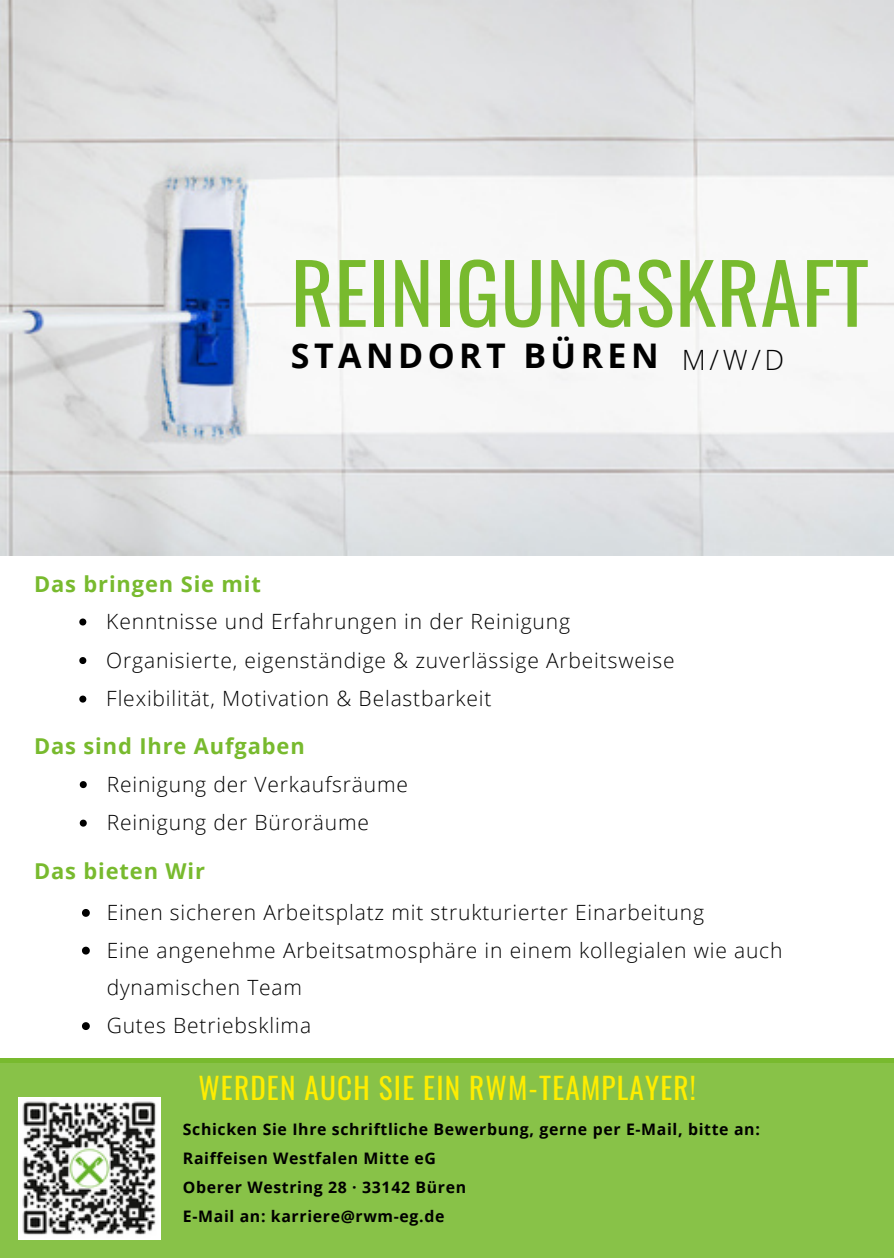
<style>
.page{position:relative;width:894px;height:1258px;background:#fff}
.page>*{position:absolute;margin:0;border:0;box-sizing:border-box;transform-origin:0 0}
.t1{font:82.5px "Oswald";letter-spacing:.01em;color:#78ba2e}
.t2{font:700 33.9px "Open Sans";letter-spacing:.13em;color:#000}
.t3{font:29.4px "Oswald";letter-spacing:.04em;color:#feed01}
.t4{font:700 21.9px "Open Sans";letter-spacing:.04em;color:#78ba2e}
.t5{font:300 21px/38.4px "Open Sans";letter-spacing:.04em;color:#000}
.t6{font:700 15.9px/29.1px "Open Sans";letter-spacing:.04em;color:#000}
.s1{font-weight:300;font-size:27.9px}
</style>
<div class="page">
<div style="left:0;top:1058px;width:893px;height:200px;background:#78ba2e"></div>
<svg style="left:79px;top:618px;width:7px;height:7px"></svg>
<svg style="left:79px;top:657px;width:7px;height:7px"></svg>
<svg style="left:79px;top:695px;width:7px;height:7px"></svg>
<div style="left:0;top:1063px;width:892px;height:195px;background:#88c248"></div>
<img style="left:18px;top:1097px;width:142px;height:142px">
<img style="left:0;top:0;width:893px;height:556px">
<svg style="left:82px;top:909px;width:8px;height:8px"></svg>
<svg style="left:82px;top:947px;width:8px;height:7px"></svg>
<svg style="left:82px;top:1022px;width:8px;height:8px"></svg>
<svg style="left:80px;top:781px;width:7px;height:7px"></svg>
<svg style="left:80px;top:819px;width:7px;height:7px"></svg>
<h1 class="t1" style="left:291px;top:228px;width:579px">REINIGUNGSKRAFT</h1>
<h2 class="t2" style="left:291px;top:332px;width:494px">STANDORT BÜREN <span class="s1">M/W/D</span></h2>
<p class="t4" style="left:34px;top:568px;width:228px">Das bringen Sie mit</p>
<p class="t5" style="left:106px;top:602px;width:569px">Kenntnisse und Erfahrungen in der Reinigung<br>Organisierte, eigenständige &amp; zuverlässige Arbeitsweise<br>Flexibilität, Motivation &amp; Belastbarkeit</p>
<p class="t4" style="left:34px;top:731px;width:272px">Das sind Ihre Aufgaben</p>
<p class="t5" style="left:107px;top:764px;width:303px">Reinigung der Verkaufsräume<br>Reinigung der Büroräume</p>
<p class="t4" style="left:34px;top:855px;width:172px">Das bieten Wir</p>
<p class="t5" style="left:107px;top:893px;width:677px">Einen sicheren Arbeitsplatz mit strukturierter Einarbeitung<br>Eine angenehme Arbeitsatmosphäre in einem kollegialen wie auch dynamischen Team<br>Gutes Betriebsklima</p>
<h3 class="t3" style="left:198px;top:1065px;width:499px">WERDEN AUCH SIE EIN RWM-TEAMPLAYER!</h3>
<p class="t6" style="left:183px;top:1114px;width:578px">Schicken Sie Ihre schriftliche Bewerbung, gerne per E-Mail, bitte an:<br>Raiffeisen Westfalen Mitte eG<br>Oberer Westring 28 · 33142 Büren<br>E-Mail an: karriere@rwm-eg.de</p>
</div>
